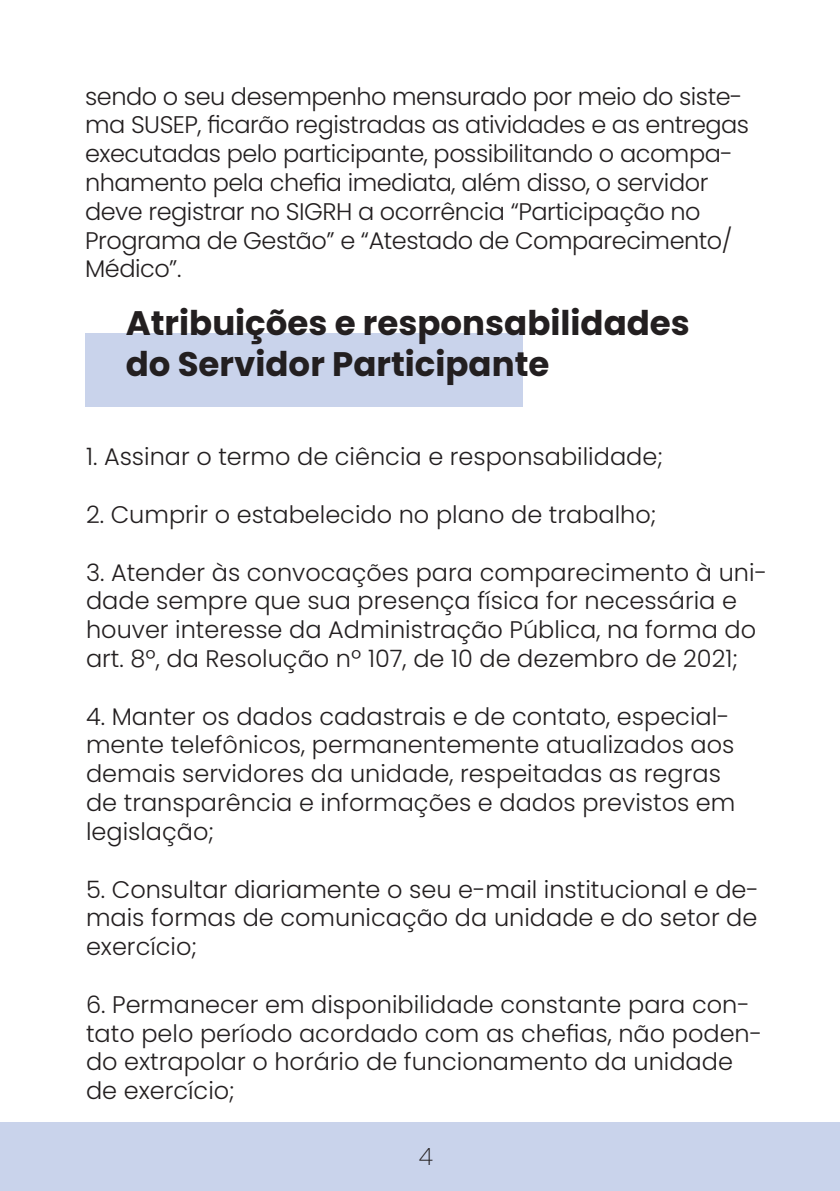
<style>
.page{position:relative;width:840px;height:1191px;background:#fff}
.page>*{position:absolute;margin:0;border:0;box-sizing:border-box;transform-origin:0 0}
.t1{font:700 34px/40.8px "Poppins";color:#231f20}
.t2{font:300 24px/28.8px "Poppins";color:#231f20}
.t3{font:300 24px/28.8px "Poppins";letter-spacing:-.02em;color:#231f20}
.t4{font:200 24px "Poppins";color:#231f20}
.s1{color:#fff}
</style>
<div class="page">
<div style="left:0;top:1122px;width:839px;height:69px;background:#c9d3eb"></div>
<div style="left:85px;top:333px;width:437px;height:73px;background:#c9d3eb"></div>
<p class="t3" style="left:85px;top:82px;width:665px">sendo o seu desempenho mensurado por meio do siste&shy;ma SUSEP, ficarão registradas as atividades e as entregas executadas pelo participante, possibilitando o acompa&shy;nhamento pela chefia imediata, além disso, o servidor deve registrar no SIGRH a ocorrência “Participação no Programa de Gestão” e “Atestado de Comparecimento/ Médico”.<span class="s1">.</span></p>
<h1 class="t1" style="left:126px;top:303px;width:565px">Atribuições e responsabilidades do Servidor Participante</h1>
<p class="t2" style="left:86px;top:443px;width:578px">1. Assinar o termo de ciência e responsabilidade;</p>
<p class="t2" style="left:86px;top:500px;width:571px">2. Cumprir o estabelecido no plano de trabalho;</p>
<p class="t2" style="left:86px;top:558px;width:682px">3. Atender às convocações para comparecimento à uni&shy;dade sempre que sua presença física for necessária e houver interesse da Administração Pública, na forma do art. 8º, da Resolução nº 107, de 10 de dezembro de 2021;</p>
<p class="t2" style="left:86px;top:702px;width:650px">4. Manter os dados cadastrais e de contato, especial&shy;mente telefônicos, permanentemente atualizados aos demais servidores da unidade, respeitadas as regras de transparência e informações e dados previstos em legislação;</p>
<p class="t2" style="left:86px;top:875px;width:674px;text-align:justify">5. Consultar diariamente o seu e-mail institucional e de&shy;mais formas de comunicação da unidade e do setor de exercício;</p>
<p class="t2" style="left:86px;top:990px;width:677px">6. Permanecer em disponibilidade constante para con&shy;tato pelo período acordado com as chefias, não poden&shy;do extrapolar o horário de funcionamento da unidade de exercício;</p>
<p class="t4" style="left:418px;top:1142px;width:16px">4</p>
</div>
